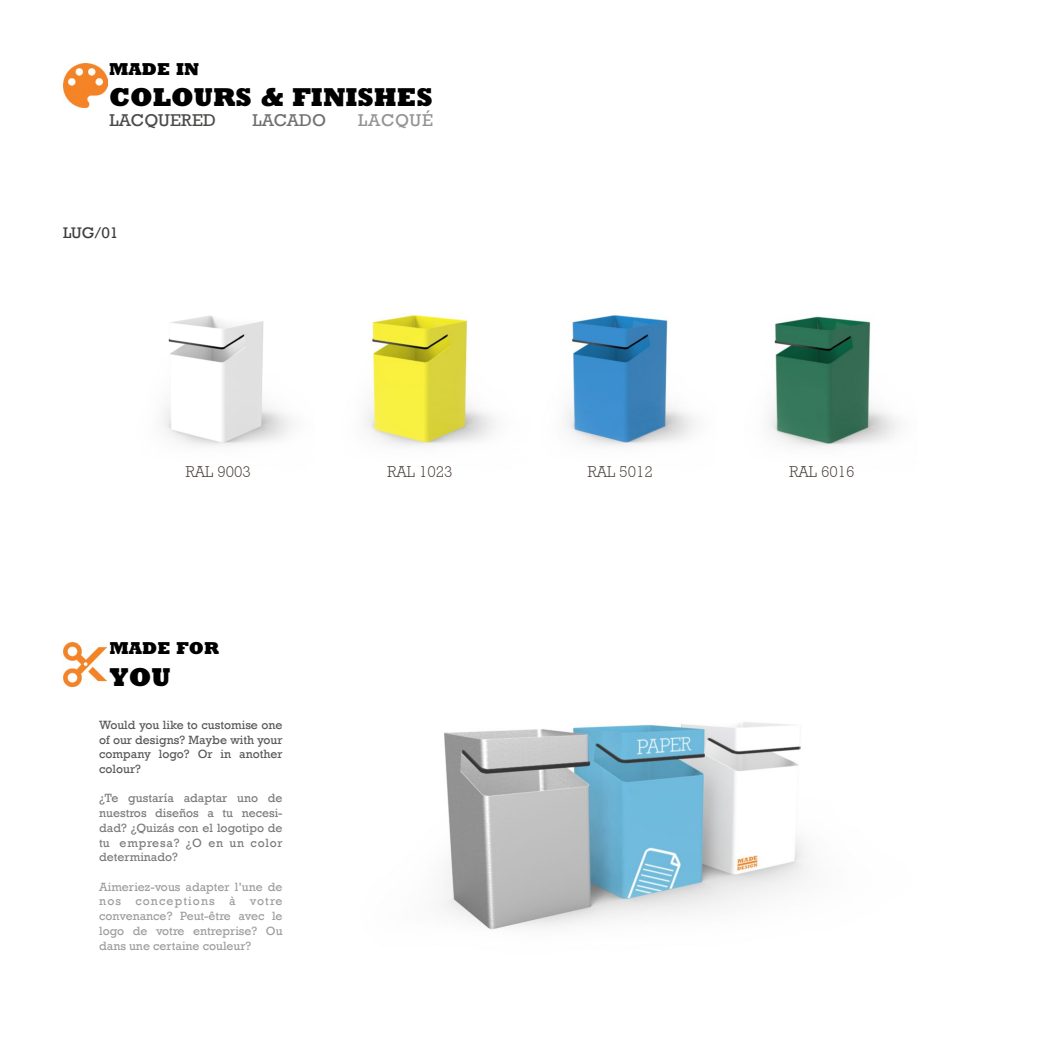
<style>
.page{position:relative;width:1042px;height:1042px;background:#fff}
.page>*{position:absolute;margin:0;border:0;box-sizing:border-box;transform-origin:0 0}
.t1{font:800 26.25px "M Rockwell";color:#000}
.t2{font:800 17.5px "M Rockwell";color:#000}
.t3{font:17.5px "Rockwell";letter-spacing:.01em;color:#4a4a49}
.t4{font:17.5px "Rockwell";letter-spacing:.01em;color:#706f6f}
.t5{font:17.5px "Rockwell";letter-spacing:.05em;color:#929292}
.t6{font:300 15.75px "Rockwell";color:#453a36}
.t7{font:15.75px "Rockwell";color:#3c3c3b}
.t8{font:12.25px/14.7px "Rockwell";color:#9d9d9c;text-align:justify}
.t9{font:12.25px/14.7px "Rockwell";color:#7c7b7b;text-align:justify}
.t10{font:12.25px/14.7px "Rockwell";color:#575756;text-align:justify}
</style>
<div class="page">
<img style="left:442px;top:722px;width:366px;height:208px">
<img style="left:567px;top:315px;width:128px;height:132px">
<img style="left:163px;top:315px;width:129px;height:131px">
<img style="left:366px;top:314px;width:129px;height:133px">
<img style="left:769px;top:316px;width:129px;height:132px">
<img style="left:63px;top:63px;width:44px;height:45px">
<img style="left:63px;top:642px;width:44px;height:44px">
<h2 class="t2" style="left:109px;top:58px;width:91px">MADE IN</h2>
<h1 class="t1" style="left:109px;top:81px;width:325px">COLOURS &amp; FINISHES</h1>
<h2 class="t3" style="left:110px;top:110px;width:108px">LACQUERED</h2>
<h2 class="t4" style="left:252px;top:110px;width:75px">LACADO</h2>
<h2 class="t5" style="left:358px;top:110px;width:76px">LACQUÉ</h2>
<p class="t7" style="left:63px;top:223px;width:57px">LUG/01</p>
<p class="t6" style="left:186px;top:462px;width:67px">RAL 9003</p>
<p class="t6" style="left:387px;top:462px;width:67px">RAL 1023</p>
<p class="t6" style="left:588px;top:462px;width:67px">RAL 5012</p>
<p class="t6" style="left:789px;top:462px;width:67px">RAL 6016</p>
<h2 class="t2" style="left:110px;top:638px;width:111px">MADE FOR</h2>
<h1 class="t1" style="left:110px;top:661px;width:62px">YOU</h1>
<p class="t10" style="left:99px;top:718px;width:185px">Would you like to customise one of our designs? Maybe with your company logo? Or in another colour?</p>
<p class="t9" style="left:99px;top:791px;width:185px">¿Te gustaría adaptar uno de nuestros diseños a tu necesi&shy;dad? ¿Quizás con el logotipo de tu empresa? ¿O en un color determinado?</p>
<p class="t8" style="left:99px;top:879px;width:185px">Aimeriez-vous adapter l’une de nos conceptions à votre convenance? Peut-être avec le logo de votre entreprise? Ou dans une certaine couleur?</p>
</div>
